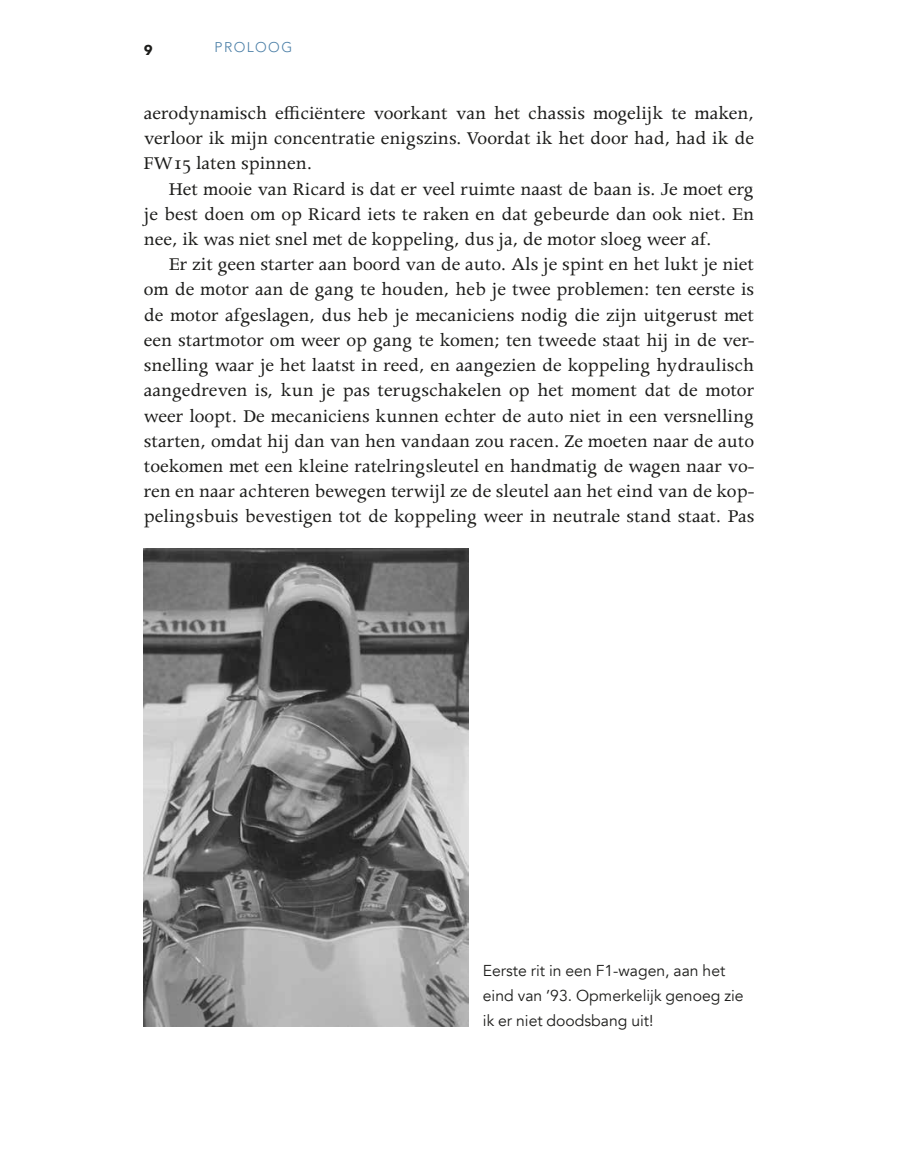
<style>
.page{position:relative;width:918px;height:1161px;background:#fff}
.page>*{position:absolute;margin:0;border:0;box-sizing:border-box;transform-origin:0 0}
.t1{font:20.3px/25.2px "Apollo MT Std";color:#1d1d1b;text-align:justify}
.t2{font:15.75px/25.2px "Avenir";color:#1d1d1b}
.t3{font:300 14px "Avenir";letter-spacing:.1em;color:#4a7ea6}
.t4{font:700 14px "Avenir Next";color:#1d1d1b}
</style>
<div class="page">
<img style="left:144px;top:548px;width:324px;height:479px">
<p class="t4" style="left:144px;top:38px;width:11px">9</p>
<p class="t3" style="left:215px;top:39px;width:79px">PROLOOG</p>
<p class="t1" style="left:144px;top:102px;width:612px">aerodynamisch efficiëntere voorkant van het chassis mogelijk te maken, verloor ik mijn concentratie enigszins. Voordat ik het door had, had ik de FW15 laten spinnen.</p>
<p class="t1" style="left:144px;top:177px;width:612px;text-indent:25px">Het mooie van Ricard is dat er veel ruimte naast de baan is. Je moet erg je best doen om op Ricard iets te raken en dat gebeurde dan ook niet. En nee, ik was niet snel met de koppeling, dus ja, de motor sloeg weer af.</p>
<p class="t1" style="left:144px;top:253px;width:612px;text-indent:25px">Er zit geen starter aan boord van de auto. Als je spint en het lukt je niet om de motor aan de gang te houden, heb je twee problemen: ten eerste is de motor afgeslagen, dus heb je mecaniciens nodig die zijn uitgerust met een startmotor om weer op gang te komen; ten tweede staat hij in de ver&shy;snelling waar je het laatst in reed, en aangezien de koppeling hydraulisch aangedreven is, kun je pas terugschakelen op het moment dat de motor weer loopt. De mecaniciens kunnen echter de auto niet in een versnelling starten, omdat hij dan van hen vandaan zou racen. Ze moeten naar de auto toekomen met een kleine ratelringsleutel en handmatig de wagen naar vo&shy;ren en naar achteren bewegen terwijl ze de sleutel aan het eind van de kop&shy;pelingsbuis bevestigen tot de koppeling weer in neutrale stand staat. Pas</p>
<p class="t2" style="left:483px;top:958px;width:262px">Eerste rit in een F1-wagen, aan het eind van ’93. Opmerkelijk genoeg zie ik er niet doodsbang uit!</p>
</div>
